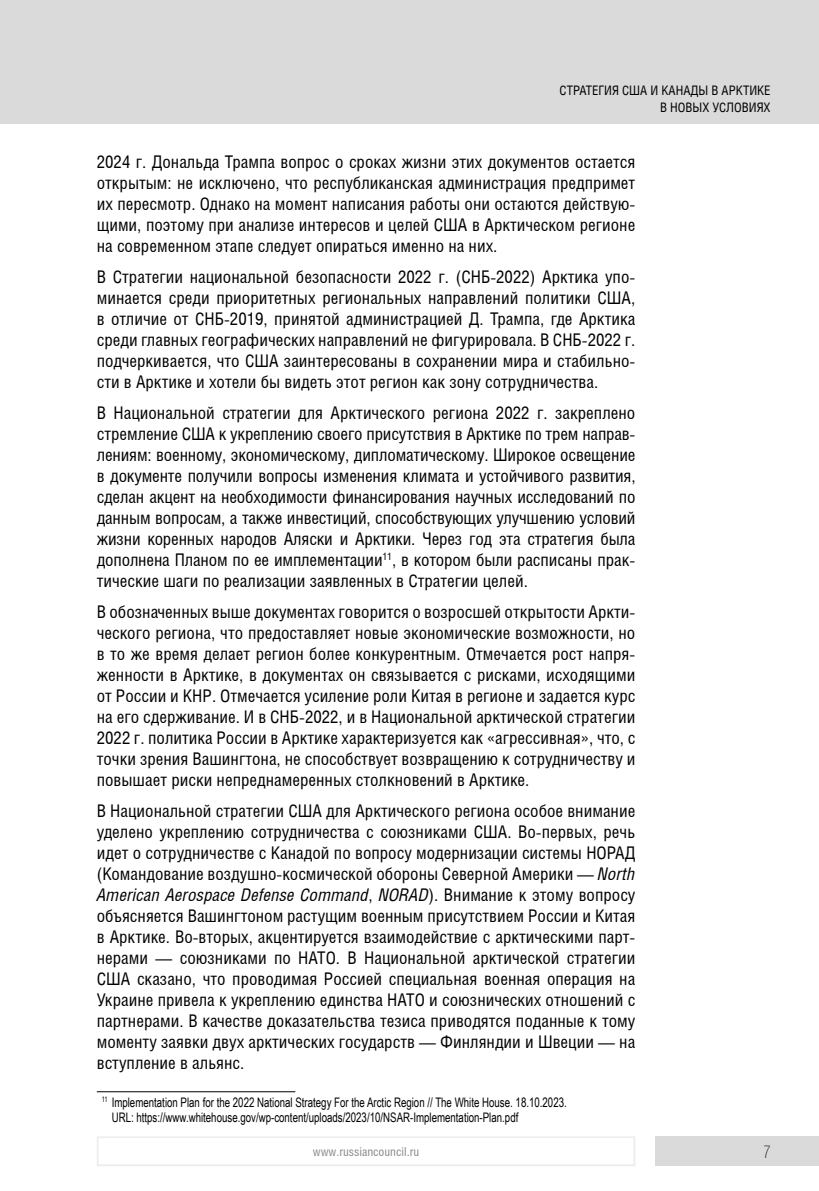
<style>
.page{position:relative;width:819px;height:1191px;background:#fff}
.page>*{position:absolute;margin:0;border:0;box-sizing:border-box;transform-origin:0 0}
.Основной_текст{font:17.5px/21px "Helios Cond";color:#000;text-align:justify}
.t1{font:17.5px "Helios Cond Thin C";color:#000}
.Сноска_с_чертой{font:13.12px "Arial Narrow";color:#000;scale:.9 1}
.Сноска_http__копия{font:13.12px "Arial Narrow";color:#000;scale:.9 1}
.Kolontitul_X_X{font:13.12px/17.5px "Helios Cond";color:#000;text-align:right}
.t2{font:12.25px "Helios Cond";color:#878787}
.s1{font-style:italic}
</style>
<div class="page">
<div style="left:0;top:0;width:819px;height:124px;background:#dadada"></div>
<div style="left:655px;top:1136px;width:164px;height:30px;background:#dadada"></div>
<div style="left:97px;top:1136px;width:538px;height:30px;border:2px solid #ededed"></div>
<hr style="left:97px;top:1091px;width:198px;height:1px;background:#000">
<p class="Kolontitul_X_X" style="left:559px;top:81px;width:212px">СТРАТЕГИЯ США И КАНАДЫ В АРКТИКЕ<br>В НОВЫХ УСЛОВИЯХ</p>
<p class="Основной_текст" style="left:97px;top:151px;width:540px">2024 г. Дональда Трампа вопрос о сроках жизни этих документов остается открытым: не исключено, что республиканская администрация предпримет их пересмотр. Однако на момент написания работы они остаются действую&shy;щими, поэтому при анализе интересов и целей США в Арктическом регионе на современном этапе следует опираться именно на них.</p>
<p class="Основной_текст" style="left:97px;top:266px;width:540px">В Стратегии национальной безопасности 2022 г. (СНБ-2022) Арктика упо&shy;минается среди приоритетных региональных направлений политики США, в отличие от СНБ-2019, принятой администрацией Д. Трампа, где Арктика среди главных географических направлений не фигурировала. В СНБ-2022 г. подчеркивается, что США заинтересованы в сохранении мира и стабильно&shy;сти в Арктике и хотели бы видеть этот регион как зону сотрудничества.</p>
<p class="Основной_текст" style="left:97px;top:401px;width:540px">В Национальной стратегии для Арктического региона 2022 г. закреплено стремление США к укреплению своего присутствия в Арктике по трем направ&shy;лениям: военному, экономическому, дипломатическому. Широкое освещение в документе получили вопросы изменения климата и устойчивого развития, сделан акцент на необходимости финансирования научных исследований по данным вопросам, а также инвестиций, способствующих улучшению условий жизни коренных народов Аляски и Арктики. Через год эта стратегия была дополнена Планом по ее имплементации<sup>11</sup>, в котором были расписаны прак&shy;тические шаги по реализации заявленных в Стратегии целей.</p>
<p class="Основной_текст" style="left:97px;top:600px;width:540px">В обозначенных выше документах говорится о возросшей открытости Аркти&shy;ческого региона, что предоставляет новые экономические возможности, но в то же время делает регион более конкурентным. Отмечается рост напря&shy;женности в Арктике, в документах он связывается с рисками, исходящими от России и КНР. Отмечается усиление роли Китая в регионе и задается курс на его сдерживание. И в СНБ-2022, и в Национальной арктической стратегии 2022 г. политика России в Арктике характеризуется как «агрессивная», что, с точки зрения Вашингтона, не способствует возвращению к сотрудничеству и повышает риски непреднамеренных столкновений в Арктике.</p>
<p class="Основной_текст" style="left:97px;top:799px;width:540px">В Национальной стратегии США для Арктического региона особое внимание уделено укреплению сотрудничества с союзниками США. Во-первых, речь идет о сотрудничестве с Канадой по вопросу модернизации системы НОРАД (Командование воздушно-космической обороны Северной Америки — <span class="s1">North American Aerospace Defense Command</span>, <span class="s1">NORAD</span>). Внимание к этому вопросу объясняется Вашингтоном растущим военным присутствием России и Китая в Арктике. Во-вторых, акцентируется взаимодействие с арктическими парт&shy;нерами — союзниками по НАТО. В Национальной арктической стратегии США сказано, что проводимая Россией специальная военная операция на Украине привела к укреплению единства НАТО и союзнических отношений с партнерами. В качестве доказательства тезиса приводятся поданные к тому моменту заявки двух арктических государств — Финляндии и Швеции — на вступление в альянс.</p>
<p class="Сноска_с_чертой" style="left:102px;top:1092px;width:518px"><sup>11</sup> Implementation Plan for the 2022 National Strategy For the Arctic Region // The White House. 18.10.2023.</p>
<p class="Сноска_http__копия" style="left:112px;top:1107px;width:453px">URL: https://www.whitehouse.gov/wp-content/uploads/2023/10/NSAR-Implementation-Plan.pdf</p>
<p class="t2" style="left:313px;top:1144px;width:108px">www.russiancouncil.ru</p>
<p class="t1" style="left:763px;top:1142px;width:9px">7</p>
</div>
